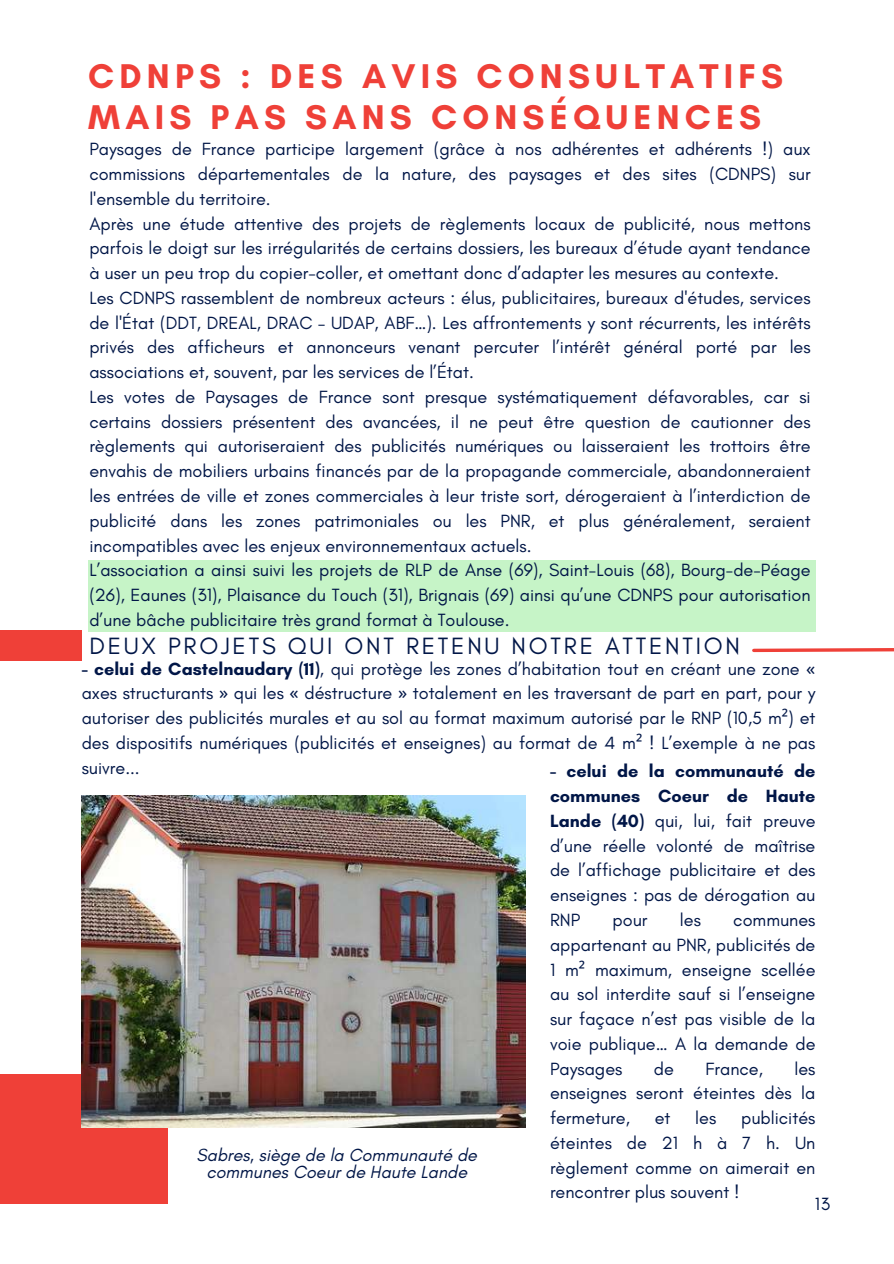
<style>
.page{position:relative;width:894px;height:1264px;background:#fff}
.page>*{position:absolute;margin:0;border:0;box-sizing:border-box;transform-origin:0 0}
.t1{font:700 34.95px/40.5px "Glacial Indifference";letter-spacing:.15em;color:#ef4038}
.t2{font:24px "Glacial Indifference";letter-spacing:.115em;color:#011647}
.t3{font:18px/24.8px "Glacial Indifference";color:#011647;text-align:justify}
.t4{font:italic 17.85px/16.8px "Glacial Indifference";color:#011647;text-align:center}
.s1{font-weight:700}
.s2{font-family:"Noto Sans"}
</style>
<div class="page">
<div style="left:0;top:1074px;width:167px;height:129px;background:#ef4038"></div>
<div style="left:0;top:630px;width:82px;height:31px;background:#ef4038"></div>
<img style="left:82px;top:795px;width:443px;height:332px">
<svg style="left:752px;top:648px;width:141px;height:5px"></svg>
<div style="left:88px;top:560px;width:727px;height:71px;background:#c6f4c7"></div>
<h1 class="t1" style="left:88px;top:56px;width:696px">CDNPS : DES AVIS CONSULTATIFS<br>MAIS PAS SANS CONSÉQUENCES</h1>
<p class="t3" style="left:89px;top:137px;width:722px;text-align:left">Paysages de France participe largement (grâce à nos adhérentes et adhérents !) aux commissions départementales de la nature, des paysages et des sites (CDNPS) sur l'ensemble du territoire.<br>Après une étude attentive des projets de règlements locaux de publicité, nous mettons parfois le doigt sur les irrégularités de certains dossiers, les bureaux d’étude ayant tendance à user un peu trop du copier-coller, et omettant donc d’adapter les mesures au contexte.<br>Les CDNPS rassemblent de nombreux acteurs : élus, publicitaires, bureaux d'études, services de l'État (DDT, DREAL, DRAC – UDAP, ABF…). Les affrontements y sont récurrents, les intérêts privés des afficheurs et annonceurs venant percuter l’intérêt général porté par les associations et, souvent, par les services de l’État.<br>Les votes de Paysages de France sont presque systématiquement défavorables, car si certains dossiers présentent des avancées, il ne peut être question de cautionner des règlements qui autoriseraient des publicités numériques ou laisseraient les trottoirs être envahis de mobiliers urbains financés par de la propagande commerciale, abandonneraient les entrées de ville et zones commerciales à leur triste sort, dérogeraient à l’interdiction de publicité dans les zones patrimoniales ou les PNR, et plus généralement, seraient incompatibles avec les enjeux environnementaux actuels.<br>L’association a ainsi suivi les projets de RLP de Anse (69), Saint-Louis (68), Bourg-de-Péage (26), Eaunes (31), Plaisance du Touch (31), Brignais (69) ainsi qu’une CDNPS pour autorisation d’une bâche publicitaire très grand format à Toulouse.</p>
<h2 class="t2" style="left:89px;top:631px;width:652px">DEUX PROJETS QUI ONT RETENU NOTRE ATTENTION</h2>
<p class="t3" style="left:82px;top:656px;width:735px"><span class="s1">- celui de Castelnaudary (11)</span>, qui protège les zones d’habitation tout en créant une zone <span class="s2">« </span>axes structurants <span class="s2">»</span> qui les <span class="s2">«</span> déstructure <span class="s2">»</span> totalement en les traversant de part en part, pour y autoriser des publicités murales et au sol au format maximum autorisé par le RNP (10,5 m<span class="s2">²</span>) et des dispositifs numériques (publicités et enseignes) au format de 4 m<span class="s2">²</span> ! L’exemple à ne pas suivre...</p>
<p class="t3" style="left:550px;top:758px;width:267px"><span class="s1">- celui de la communauté de communes Coeur de Haute Lande (40)</span> qui, lui, fait preuve d’une réelle volonté de maîtrise de l’affichage publicitaire et des enseignes : pas de dérogation au RNP</p>
<p class="t3" style="left:612px;top:907px;width:36px">pour</p>
<p class="t3" style="left:679px;top:907px;width:23px">les</p>
<p class="t3" style="left:550px;top:907px;width:267px;text-indent:183px">communes appartenant au PNR, publicités de 1 m<span class="s2">²</span> maximum, enseigne scellée au sol interdite sauf si l’enseigne sur façace n’est pas visible de la voie publique… A la demande de Paysages</p>
<p class="t3" style="left:550px;top:1055px;width:267px;text-indent:244px">les enseignes seront éteintes dès la fermeture,</p>
<p class="t3" style="left:653px;top:1055px;width:22px">de</p>
<p class="t3" style="left:705px;top:1055px;width:59px">France,</p>
<p class="t3" style="left:550px;top:1105px;width:267px;text-indent:191px">publicités éteintes de 21 h à 7 h. Un règlement comme on aimerait en rencontrer plus souvent !</p>
<p class="t3" style="left:654px;top:1105px;width:17px">et</p>
<p class="t3" style="left:695px;top:1105px;width:23px">les</p>
<p class="t4" style="left:196px;top:1146px;width:282px">Sabres, siège de la Communauté de communes Coeur de Haute Lande</p>
<p class="t3" style="left:814px;top:1190px;width:17px">13</p>
</div>
